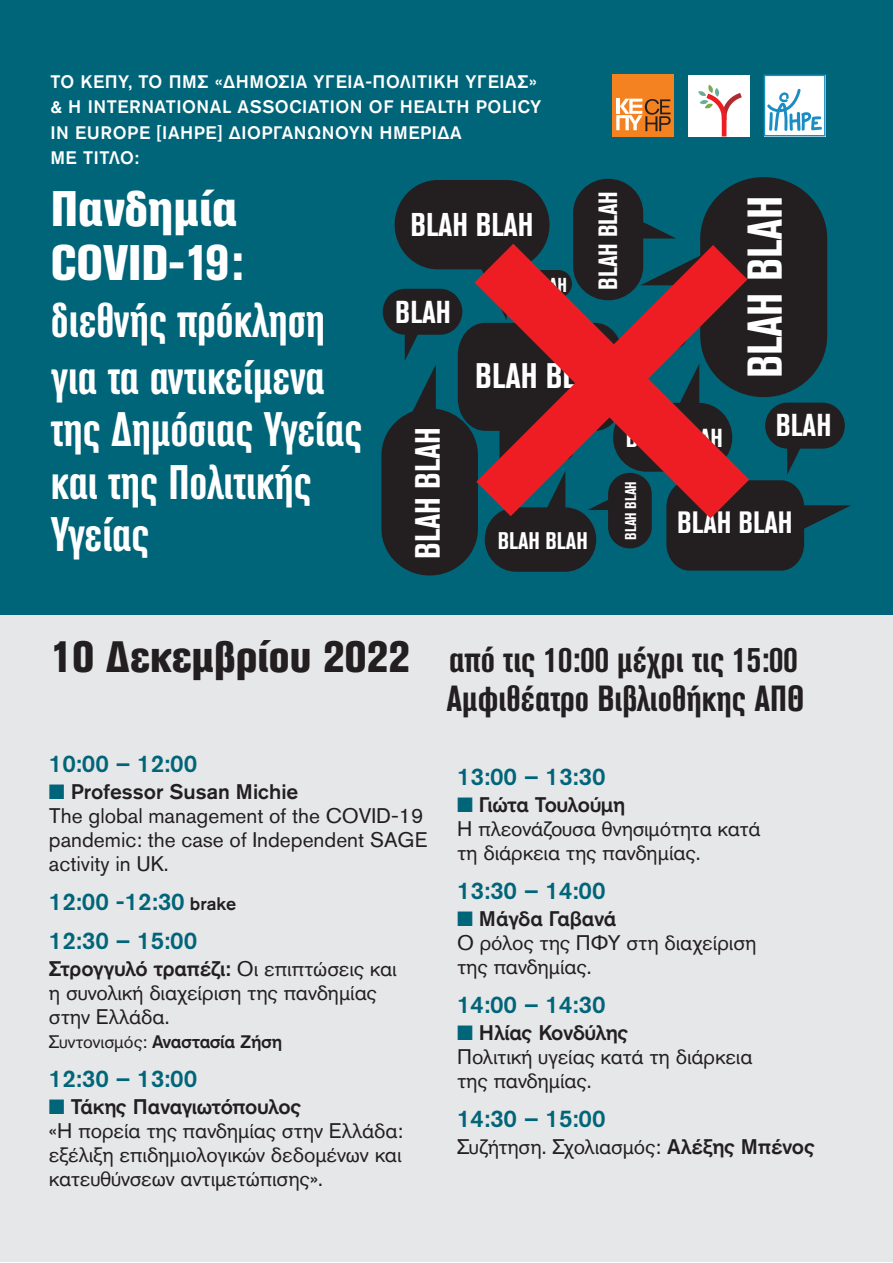
<style>
.page{position:relative;width:893px;height:1263px;background:#fff}
.page>*{position:absolute;margin:0;border:0;box-sizing:border-box;transform-origin:0 0}
.t1{font:800 condensed 49.5px "Akzidenz Grotesk GR";color:#fff}
.t2{font:700 condensed 48.45px "Akzidenz Grotesk GR";color:#fff}
.t3{font:700 condensed 48px "Akzidenz Grotesk GR";color:#fff;scale:.94 1}
.t4{font:700 condensed 36px "Akzidenz Grotesk GR";color:#231f20}
.t5{font:700 condensed 35.25px "Akzidenz Grotesk GR";color:#fff}
.t6{font:700 condensed 34.8px "Akzidenz Grotesk GR";color:#fff}
.t7{font:700 condensed 32.7px "Akzidenz Grotesk GR";color:#fff}
.t8{font:700 condensed 31.35px "Akzidenz Grotesk GR";color:#fff}
.t9{font:700 condensed 30.6px "Akzidenz Grotesk GR";color:#fff}
.t10{font:700 condensed 26.25px "Akzidenz Grotesk GR";color:#fff}
.t11{font:500 24px "Akzidenz Grotesk GR";color:#016579}
.t12{font:700 condensed 23.85px "Akzidenz Grotesk GR";color:#fff}
.t13{font:21px/24px "Akzidenz Grotesk GR";letter-spacing:-.005em;color:#231f20}
.t14{font:500 21px "Akzidenz Grotesk GR";letter-spacing:-.01em;color:#231f20}
.t15{font:700 condensed 20.1px "Akzidenz Grotesk GR";color:#fff}
.t16{font:500 18px "Akzidenz Grotesk GR";letter-spacing:.03em;color:#fff}
.t17{font:500 18px "Akzidenz Grotesk GR";letter-spacing:-.015em;color:#231f20}
.t18{font:700 condensed 15.6px "Akzidenz Grotesk GR";color:#fff}
.s1{font-weight:800;font-size:43.5px}
.s2{color:#016579}
.s3{font-size:18px;color:#231f20}
.s4{font-weight:400}
.s5{font-weight:500}
</style>
<div class="page">
<div style="left:0;top:553px;width:893px;height:708px;background:#e6e7e9"></div>
<div style="left:0;top:0;width:893px;height:614px;background:#016579"></div>
<div style="left:612px;top:74px;width:62px;height:63px;background:#f58220"></div>
<svg style="left:616px;top:99px;width:55px;height:32px"></svg>
<div style="left:688px;top:75px;width:62px;height:61px;background:#fff"></div>
<svg style="left:698px;top:85px;width:44px;height:51px"></svg>
<svg style="left:764px;top:75px;width:62px;height:61px;background:#c4e1ef"></svg>
<div style="left:395px;top:180px;width:154px;height:89px;background:#231f20;border-radius:44px"></div>
<div style="left:765px;top:403px;width:80px;height:46px;background:#231f20;border-radius:23px"></div>
<div style="left:383px;top:289px;width:79px;height:46px;background:#231f20;border-radius:23px"></div>
<div style="left:700px;top:177px;width:127px;height:220px;background:#231f20;border-radius:63px"></div>
<div style="left:608px;top:473px;width:44px;height:75px;background:#231f20;border-radius:21px"></div>
<div style="left:573px;top:179px;width:70px;height:121px;background:#231f20;border-radius:35px"></div>
<svg style="left:381px;top:323px;width:241px;height:252px"></svg>
<svg style="left:666px;top:480px;width:185px;height:91px"></svg>
<svg style="left:474px;top:244px;width:275px;height:274px"></svg>
<p class="t16" style="left:50px;top:71px;width:488px">ΤΟ ΚΕΠΥ, ΤΟ ΠΜΣ «ΔΗΜΟΣΙΑ ΥΓΕΙΑ-ΠΟΛΙΤΙΚΗ ΥΓΕΙΑΣ»</p>
<p class="t16" style="left:50px;top:96px;width:492px">&amp; Η INTERNATIONAL ASSOCIATION OF HEALTH POLICY</p>
<p class="t16" style="left:50px;top:122px;width:413px">IN EUROPE [IAHPE] ΔΙΟΡΓΑΝΩΝΟΥΝ ΗΜΕΡΙΔΑ</p>
<p class="t16" style="left:50px;top:147px;width:90px">ΜΕ ΤΙΤΛΟ:</p>
<p class="t1" style="left:51px;top:180px;width:188px">Πανδημία</p>
<p class="t1" style="left:51px;top:234px;width:195px">COVID-19:</p>
<p class="t3" style="left:51px;top:292px;width:293px">διεθνής πρόκληση</p>
<p class="t3" style="left:51px;top:349px;width:293px">για τα αντικείμενα</p>
<p class="t3" style="left:51px;top:402px;width:333px">της Δημόσιας Υγείας</p>
<p class="t3" style="left:51px;top:454px;width:279px">και της Πολιτικής</p>
<p class="t3" style="left:51px;top:507px;width:106px">Υγείας</p>
<p class="t10" style="left:593px;top:290px;width:100px;rotate:-90deg">BLAH BLAH</p>
<h2 class="t2" style="left:737px;top:378px;width:184px;rotate:-90deg">BLAH BLAH</h2>
<h3 class="t7" style="left:410px;top:206px;width:125px">BLAH BLAH</h3>
<p class="t15" style="left:532px;top:274px;width:37px">BLAH</p>
<h3 class="t8" style="left:395px;top:294px;width:57px">BLAH</h3>
<h3 class="t5" style="left:475px;top:355px;width:134px">BLAH BLAH</h3>
<h3 class="t8" style="left:776px;top:407px;width:57px">BLAH</h3>
<h3 class="t6" style="left:408px;top:559px;width:133px;rotate:-90deg">BLAH BLAH</h3>
<p class="t18" style="left:622px;top:540px;width:60px;rotate:-90deg">BLAH BLAH</p>
<h3 class="t9" style="left:677px;top:505px;width:117px">BLAH BLAH</h3>
<p class="t12" style="left:498px;top:527px;width:91px">BLAH BLAH</p>
<p class="t4" style="left:51px;top:638px;width:748px"><span class="s1">10 Δεκεμβρίου 2022</span> από τις 10:00 μέχρι τις 15:00</p>
<p class="t4" style="left:447px;top:677px;width:359px">Αμφιθέατρο Βιβλιοθήκης ΑΠΘ</p>
<p class="t11" style="left:49px;top:748px;width:150px">10:00 – 12:00</p>
<p class="t14" style="left:49px;top:778px;width:251px"><span class="s2">■</span> Professor Susan Michie</p>
<p class="t13" style="left:49px;top:803px;width:380px">Τhe global management of the COVID-19 pandemic: the case of Independent SAGE activity in UK.</p>
<p class="t11" style="left:49px;top:886px;width:189px">12:00 -12:30 <span class="s3">brake</span></p>
<p class="t11" style="left:49px;top:925px;width:150px">12:30 – 15:00</p>
<p class="t14" style="left:49px;top:955px;width:349px">Στρογγυλό τραπέζι: <span class="s4">Οι επιπτώσεις και</span></p>
<p class="t13" style="left:49px;top:980px;width:329px">η συνολική διαχείριση της πανδημίας</p>
<p class="t13" style="left:49px;top:1004px;width:122px">στην Ελλάδα.</p>
<p class="t17" style="left:49px;top:1030px;width:235px"><span class="s4">Συντονισμός:</span> Αναστασία Ζήση</p>
<p class="t11" style="left:49px;top:1063px;width:150px">12:30 – 13:00</p>
<p class="t14" style="left:49px;top:1093px;width:254px"><span class="s2">■</span> Τάκης Παναγιωτόπουλος</p>
<p class="t13" style="left:49px;top:1118px;width:356px;text-align:justify">«Η πορεία της πανδημίας στην Ελλάδα: εξέλιξη επιδημιολογικών δεδομένων και κατευθύνσεων αντιμετώπισης».</p>
<p class="t11" style="left:457px;top:762px;width:150px">13:00 – 13:30</p>
<p class="t14" style="left:457px;top:792px;width:169px"><span class="s2">■</span> Γιώτα Τουλούμη</p>
<p class="t13" style="left:457px;top:817px;width:305px">Η πλεονάζουσα θνησιμότητα κατά</p>
<p class="t13" style="left:457px;top:841px;width:245px">τη διάρκεια της πανδημίας.</p>
<p class="t11" style="left:457px;top:876px;width:150px">13:30 – 14:00</p>
<p class="t14" style="left:457px;top:906px;width:160px"><span class="s2">■</span> Μάγδα Γαβανά</p>
<p class="t13" style="left:457px;top:931px;width:301px">Ο ρόλος της ΠΦΥ στη διαχείριση</p>
<p class="t13" style="left:457px;top:955px;width:136px">της πανδημίας.</p>
<p class="t11" style="left:457px;top:990px;width:150px">14:00 – 14:30</p>
<p class="t14" style="left:457px;top:1020px;width:173px"><span class="s2">■</span> Ηλίας Κονδύλης</p>
<p class="t13" style="left:457px;top:1045px;width:297px">Πολιτική υγείας κατά τη διάρκεια</p>
<p class="t13" style="left:457px;top:1069px;width:136px">της πανδημίας.</p>
<p class="t11" style="left:457px;top:1104px;width:150px">14:30 – 15:00</p>
<p class="t13" style="left:457px;top:1135px;width:359px">Συζήτηση. Σχολιασμός: <span class="s5">Αλέξης Μπένος</span></p>
</div>
